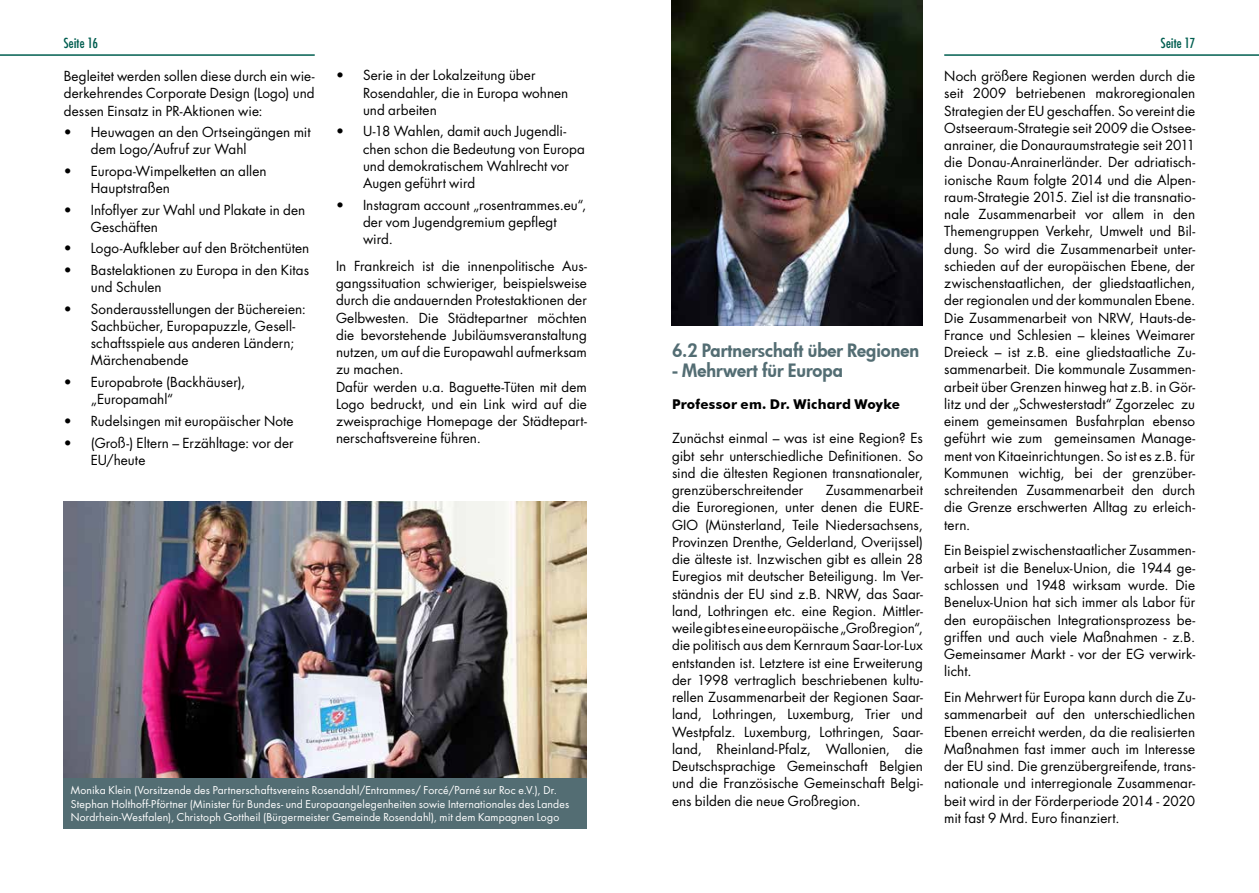
<style>
.page{position:relative;width:1259px;height:893px;background:#fff}
.page>*{position:absolute;margin:0;border:0;box-sizing:border-box;transform-origin:0 0}
.t1{font:800 18px "Futura";color:#536d73}
.t2{font:13.5px/17.2px "Futura Std";letter-spacing:.005em;color:#000}
.t3{font:700 13.5px "Futura BT";letter-spacing:.015em;color:#000}
.t4{font:condensed 13.5px "Futura";letter-spacing:.01em;color:#005e50}
.t5{font:10.5px/13.5px "Futura Std";letter-spacing:.015em;color:#fff}
</style>
<div class="page">
<hr style="left:944px;top:54px;width:315px;height:2px;background:#005e50">
<img style="left:64px;top:502px;width:523px;height:276px">
<div style="left:64px;top:778px;width:523px;height:51px;background:#536d73"></div>
<img style="left:672px;top:0;width:250px;height:325px">
<hr style="left:0;top:54px;width:315px;height:2px;background:#005e50">
<p class="t4" style="left:64px;top:34px;width:36px">Seite 16</p>
<p class="t4" style="left:1161px;top:34px;width:36px">Seite 17</p>
<p class="t2" style="left:64px;top:68px;width:252px;text-align:justify">Begleitet werden sollen diese durch ein wie&shy;derkehrendes Corporate Design (Logo) und dessen Einsatz in PR-Aktionen wie:</p>
<p class="t2" style="left:91px;top:124px;width:221px;text-indent:-27px">• Heuwagen an den Ortseingängen mit dem Logo/Aufruf zur Wahl</p>
<p class="t2" style="left:91px;top:162px;width:177px;text-indent:-27px">• Europa-Wimpelketten an allen<br>Hauptstraßen</p>
<p class="t2" style="left:91px;top:201px;width:216px;text-indent:-27px">• Infoflyer zur Wahl und Plakate in den<br>Geschäften</p>
<p class="t2" style="left:64px;top:240px;width:247px">• Logo-Aufkleber auf den Brötchentüten</p>
<p class="t2" style="left:91px;top:261px;width:220px;text-indent:-27px">• Bastelaktionen zu Europa in den Kitas und Schulen</p>
<p class="t2" style="left:91px;top:300px;width:217px;text-indent:-27px">• Sonderausstellungen der Büchereien:<br>Sachbücher, Europapuzzle, Gesell&shy;schaftsspiele aus anderen Ländern;<br>Märchenabende</p>
<p class="t2" style="left:91px;top:373px;width:156px;text-indent:-27px">• Europabrote (Backhäuser), „Europamahl“</p>
<p class="t2" style="left:64px;top:413px;width:231px">• Rudelsingen mit europäischer Note</p>
<p class="t2" style="left:91px;top:434px;width:204px;text-indent:-27px">• (Groß-) Eltern – Erzähltage: vor der<br>EU/heute</p>
<p class="t2" style="left:363px;top:67px;width:207px;text-indent:-27px">• Serie in der Lokalzeitung über<br>Rosendahler, die in Europa wohnen und arbeiten</p>
<p class="t2" style="left:363px;top:123px;width:223px;text-indent:-27px">• U-18 Wahlen, damit auch Jugendli&shy;chen schon die Bedeutung von Europa und demokratischem Wahlrecht vor<br>Augen geführt wird</p>
<p class="t2" style="left:363px;top:196px;width:225px;text-indent:-27px">• Instagram account „rosentrammes.eu“, der vom Jugendgremium gepflegt wird.</p>
<p class="t2" style="left:336px;top:257px;width:252px">In Frankreich ist die innenpolitische Aus&shy;gangssituation schwieriger, beispielsweise durch die andauernden Protestaktionen der Gelbwesten. Die Städtepartner möchten die bevorstehende Jubiläumsveranstaltung nutzen, um auf die Europawahl aufmerksam zu machen.<br>Dafür werden u.a. Baguette-Tüten mit dem Logo bedruckt, und ein Link wird auf die zweisprachige Homepage der Städtepart&shy;nerschaftsvereine führen.</p>
<p class="t2" style="left:944px;top:68px;width:252px;text-align:justify">Noch größere Regionen werden durch die seit 2009 betriebenen makroregionalen Strategien der EU geschaffen. So vereint die Ostseeraum-Strategie seit 2009 die Ostsee&shy;anrainer, die Donauraumstrategie seit 2011 die Donau-Anrainerländer. Der adriatisch&shy;ionische Raum folgte 2014 und die Alpen&shy;raum-Strategie 2015. Ziel ist die transnatio&shy;nale Zusammenarbeit vor allem in den Themengruppen Verkehr, Umwelt und Bil&shy;dung. So wird die Zusammenarbeit unter&shy;schieden auf der europäischen Ebene, der zwischenstaatlichen, der gliedstaatlichen, der regionalen und der kommunalen Ebene.<br>Die Zusammenarbeit von NRW, Hauts-de-France und Schlesien – kleines Weimarer Dreieck – ist z.B. eine gliedstaatliche Zu&shy;sammenarbeit. Die kommunale Zusammen&shy;arbeit über Grenzen hinweg hat z.B. in Gör&shy;litz und der „Schwesterstadt“ Zgorzelec zu einem gemeinsamen Busfahrplan ebenso geführt wie zum gemeinsamen Manage&shy;ment von Kitaeinrichtungen. So ist es z.B. für Kommunen wichtig, bei der grenzüber&shy;schreitenden Zusammenarbeit den durch die Grenze erschwerten Alltag zu erleich&shy;tern.</p>
<p class="t2" style="left:944px;top:542px;width:252px;text-align:justify">Ein Beispiel zwischenstaatlicher Zusammen&shy;arbeit ist die Benelux-Union, die 1944 ge&shy;schlossen und 1948 wirksam wurde. Die Benelux-Union hat sich immer als Labor für den europäischen Integrationsprozess be&shy;griffen und auch viele Maßnahmen - z.B.<br>Gemeinsamer Markt - vor der EG verwirk&shy;licht.</p>
<p class="t2" style="left:944px;top:689px;width:252px;text-align:justify">Ein Mehrwert für Europa kann durch die Zu&shy;sammenarbeit auf den unterschiedlichen Ebenen erreicht werden, da die realisierten Maßnahmen fast immer auch im Interesse der EU sind. Die grenzübergreifende, trans&shy;nationale und interregionale Zusammenar&shy;beit wird in der Förderperiode 2014 - 2020 mit fast 9 Mrd. Euro finanziert.</p>
<h1 class="t1" style="left:672px;top:338px;width:249px">6.2 Partnerschaft über Regionen</h1>
<h1 class="t1" style="left:672px;top:358px;width:172px">- Mehrwert für Europa</h1>
<p class="t3" style="left:672px;top:396px;width:230px">Professor em. Dr. Wichard Woyke</p>
<p class="t2" style="left:672px;top:430px;width:252px;text-align:justify">Zunächst einmal – was ist eine Region? Es gibt sehr unterschiedliche Definitionen. So sind die ältesten Regionen transnationaler, grenzüberschreitender</p>
<p class="t2" style="left:672px;top:482px;width:252px;text-align:justify;text-indent:154px">Zusammenarbeit die Euroregionen, unter denen die EURE-GIO (Münsterland, Teile Niedersachsens, Provinzen Drenthe, Gelderland, Overijssel) die älteste ist. Inzwischen gibt es allein 28<br>Euregios mit deutscher Beteiligung. Im Ver&shy;ständnis der EU sind z.B. NRW, das Saar&shy;land, Lothringen etc. eine Region. Mittler&shy;weile gibt es eine europäische „Großregion“, die politisch aus dem Kernraum Saar-Lor-Lux entstanden ist. Letztere ist eine Erweiterung der 1998 vertraglich beschriebenen kultu&shy;rellen Zusammenarbeit der Regionen Saar&shy;land, Lothringen, Luxemburg, Trier und Westpfalz. Luxemburg, Lothringen, Saar&shy;land, Rheinland-Pfalz, Wallonien, die Deutschsprachige Gemeinschaft Belgien und die Französische Gemeinschaft Belgi&shy;ens bilden die neue Großregion.</p>
<p class="t5" style="left:71px;top:784px;width:500px">Monika Klein (Vorsitzende des Partnerschaftsvereins Rosendahl/Entrammes/ Forcé/Parné sur Roc e.V.), Dr.<br>Stephan Holthoff-Pförtner (Minister für Bundes- und Europaangelegenheiten sowie Internationales des Landes<br>Nordrhein-Westfalen), Christoph Gottheil (Bürgermeister Gemeinde Rosendahl), mit dem Kampagnen Logo</p>
</div>
